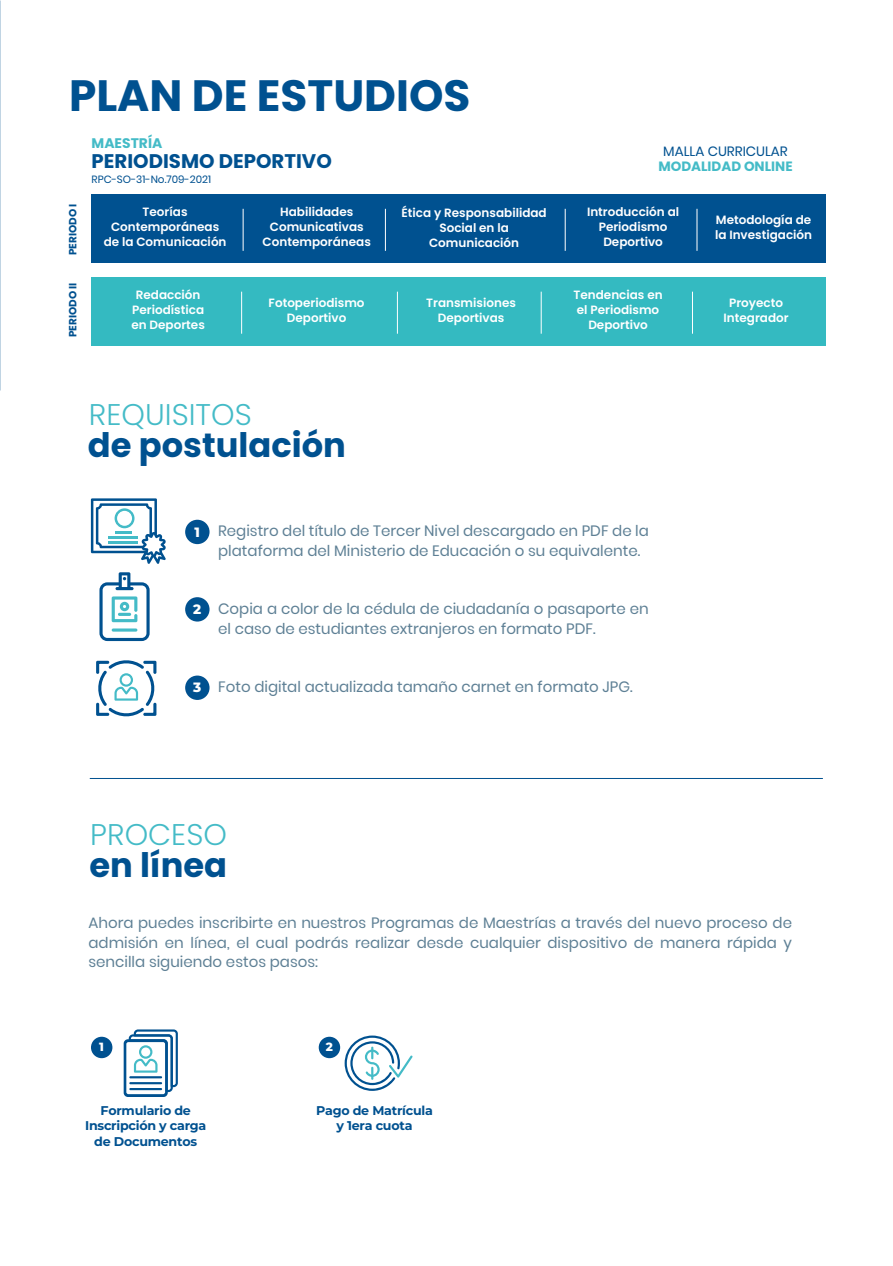
<style>
.page{position:relative;width:893px;height:1266px;background:#fff}
.page>*{position:absolute;margin:0;border:0;box-sizing:border-box;transform-origin:0 0}
.t1{font:700 43.8px "Poppins";color:#005190}
.t2{font:700 33.75px "Poppins";color:#005190}
.t3{font:300 29.85px "Poppins";color:#44bbc7}
.t4{font:700 19.65px "Poppins";color:#005190}
.t5{font:15px/19.5px "Poppins";color:#5e8095}
.t6{font:700 13.95px "Poppins";color:#44bbc7}
.t7{font:13.5px "Poppins";color:#005190}
.t8{font:700 13.5px "Poppins";color:#44bbc7}
.t9{font:800 13.5px "Montserrat";color:#fff}
.t10{font:700 12.6px/15.1px "Montserrat";letter-spacing:-.02em;color:#005190;text-align:center}
.t11{font:600 12px/15px "Poppins";color:#fff;text-align:center}
.t12{font:800 11.85px "Montserrat";color:#fff}
.t13{font:10.5px "Poppins";color:#005190}
.t14{font:700 10.5px "Poppins";color:#005190}
</style>
<div class="page">
<div style="left:92px;top:195px;width:734px;height:68px;background:#005190"></div>
<hr style="left:243px;top:209px;width:1px;height:42px;background:#fff">
<hr style="left:385px;top:209px;width:1px;height:42px;background:#fff">
<hr style="left:565px;top:209px;width:1px;height:42px;background:#fff">
<hr style="left:697px;top:209px;width:1px;height:42px;background:#fff">
<div style="left:92px;top:277px;width:734px;height:69px;background:#34bac1"></div>
<hr style="left:241px;top:292px;width:1px;height:42px;background:#fff">
<hr style="left:397px;top:292px;width:1px;height:42px;background:#fff">
<hr style="left:541px;top:292px;width:1px;height:42px;background:#fff">
<hr style="left:692px;top:292px;width:1px;height:42px;background:#fff">
<svg style="left:345px;top:1035px;width:68px;height:56px"></svg>
<svg style="left:124px;top:1029px;width:54px;height:68px"></svg>
<div style="left:91px;top:1037px;width:21px;height:21px;background:#005190;border-radius:50%"></div>
<div style="left:319px;top:1037px;width:21px;height:21px;background:#005190;border-radius:50%"></div>
<div style="left:185px;top:520px;width:25px;height:24px;background:#005190;border-radius:50%"></div>
<div style="left:185px;top:597px;width:25px;height:24px;background:#005190;border-radius:50%"></div>
<div style="left:185px;top:675px;width:25px;height:25px;background:#005190;border-radius:50%"></div>
<svg style="left:99px;top:572px;width:51px;height:69px"></svg>
<svg style="left:91px;top:498px;width:75px;height:66px"></svg>
<svg style="left:96px;top:660px;width:61px;height:57px"></svg>
<hr style="left:90px;top:778px;width:733px;height:1px;background:#005190">
<h1 class="t1" style="left:69px;top:70px;width:403px">PLAN DE ESTUDIOS</h1>
<p class="t6" style="left:92px;top:135px;width:72px">MAESTRÍA</p>
<h3 class="t4" style="left:92px;top:149px;width:242px">PERIODISMO DEPORTIVO</h3>
<p class="t13" style="left:92px;top:173px;width:121px">RPC-SO-31-No.709-2021</p>
<p class="t7" style="left:663px;top:144px;width:126px">MALLA CURRICULAR</p>
<p class="t8" style="left:658px;top:159px;width:136px">MODALIDAD ONLINE</p>
<p class="t14" style="left:67px;top:255px;width:53px;rotate:-90deg">PERIODO I</p>
<p class="t14" style="left:67px;top:337px;width:56px;rotate:-90deg">PERIODO II</p>
<p class="t11" style="left:401px;top:205px;width:147px">Ética y Responsabilidad<br>Social en la<br>Comunicación</p>
<p class="t11" style="left:715px;top:212px;width:99px;text-align:left">Metodología de la Investigación</p>
<p class="t11" style="left:104px;top:205px;width:124px">Teorías<br>Contemporáneas de la Comunicación</p>
<p class="t11" style="left:263px;top:205px;width:110px">Habilidades<br>Comunicativas<br>Contemporáneas</p>
<p class="t11" style="left:587px;top:205px;width:94px">Introducción al<br>Periodismo<br>Deportivo</p>
<p class="t11" style="left:131px;top:288px;width:75px">Redacción<br>Periodística en Deportes</p>
<p class="t11" style="left:269px;top:295px;width:97px">Fotoperiodismo<br>Deportivo</p>
<p class="t11" style="left:573px;top:288px;width:91px">Tendencias en el Periodismo<br>Deportivo</p>
<p class="t11" style="left:426px;top:295px;width:91px">Transmisiones<br>Deportivas</p>
<p class="t11" style="left:724px;top:295px;width:67px">Proyecto<br>Integrador</p>
<h3 class="t3" style="left:89px;top:397px;width:164px">REQUISITOS</h3>
<h2 class="t2" style="left:88px;top:425px;width:259px">de postulación</h2>
<p class="t9" style="left:195px;top:522px;width:7px">1</p>
<p class="t5" style="left:218px;top:521px;width:432px">Registro del título de Tercer Nivel descargado en PDF de la plataforma del Ministerio de Educación o su equivalente.</p>
<p class="t9" style="left:193px;top:599px;width:10px">2</p>
<p class="t5" style="left:218px;top:599px;width:432px">Copia a color de la cédula de ciudadanía o pasaporte en el caso de estudiantes extranjeros en formato PDF.</p>
<p class="t9" style="left:193px;top:677px;width:10px">3</p>
<p class="t5" style="left:218px;top:677px;width:416px">Foto digital actualizada tamaño carnet en formato JPG.</p>
<h3 class="t3" style="left:90px;top:817px;width:138px">PROCESO</h3>
<h2 class="t2" style="left:89px;top:845px;width:139px">en línea</h2>
<p class="t5" style="left:88px;top:913px;width:705px;text-align:justify">Ahora puedes inscribirte en nuestros Programas de Maestrías a través del nuevo proceso de admisión en línea, el cual podrás realizar desde cualquier dispositivo de manera rápida y sencilla siguiendo estos pasos:</p>
<p class="t12" style="left:99px;top:1038px;width:6px">1</p>
<p class="t12" style="left:326px;top:1038px;width:9px">2</p>
<p class="t10" style="left:85px;top:1102px;width:123px">Formulario de<br>Inscripción y carga de Documentos</p>
<p class="t10" style="left:316px;top:1102px;width:118px">Pago de Matrícula y 1era cuota</p>
</div>
